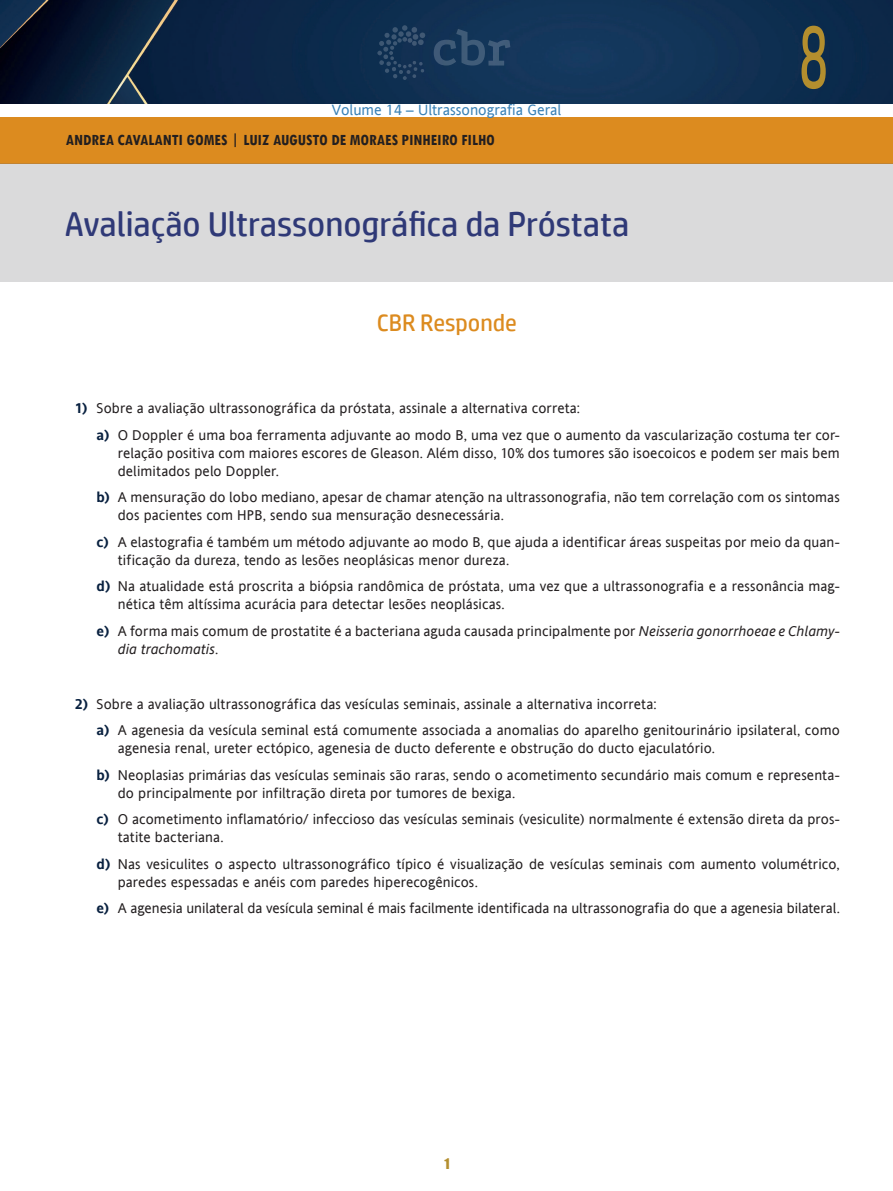
<style>
.page{position:relative;width:893px;height:1191px;background:#fff}
.page>*{position:absolute;margin:0;border:0;box-sizing:border-box;transform-origin:0 0}
.t1{font:90px "HP Simplified";color:#b38e2e;scale:.6 1}
.t2{font:34.5px "HP Simplified";color:#2f3977}
.Peso_02{font:23.7px "HP Simplified";color:#dc8b1f}
.t3{font:700 condensed 16.5px "Tw Cen";color:#231f20}
.t4{font:15px "Andale Sansfor VST";color:#3981b6}
.BULLET_NUMERADO{font:14.25px/18px "Andale Sansfor VST";letter-spacing:.01em;color:#231f20}
.t5{font:13.5px "Impact";color:#b38e2e}
.s1{font-weight:700;color:#092140}
.s2{font-style:italic}
</style>
<div class="page">
<img style="left:0;top:0;width:893px;height:103px">
<div style="left:0;top:117px;width:893px;height:46px;background:#dc8b1f"></div>
<div style="left:0;top:163px;width:893px;height:119px;background:#dadadb"></div>
<svg style="left:434px;top:29px;width:76px;height:37px;background:#224263"></svg>
<svg style="left:377px;top:25px;width:48px;height:55px;background:#1a3859"></svg>
<p class="t4" style="left:332px;top:100px;width:231px">Volume 14 – Ultrassonografia Geral</p>
<p class="t3" style="left:66px;top:129px;width:430px">ANDREA CAVALANTI GOMES | LUIZ AUGUSTO DE MORAES PINHEIRO FILHO</p>
<h2 class="t2" style="left:65px;top:204px;width:566px">Avaliação Ultrassonográfica da Próstata</h2>
<p class="Peso_02" style="left:377px;top:309px;width:142px">CBR Responde</p>
<h1 class="t1" style="left:799px;top:5px;width:50px">8</h1>
<p class="BULLET_NUMERADO" style="left:75px;top:399px;width:506px"><span class="s1">1)</span> Sobre a avaliação ultrassonográfica da próstata, assinale a alternativa correta:</p>
<p class="BULLET_NUMERADO" style="left:118px;top:425px;width:723px;text-align:justify;text-indent:-21px"><span class="s1">a)</span> O Doppler é uma boa ferramenta adjuvante ao modo B, uma vez que o aumento da vascularização costuma ter cor&shy;relação positiva com maiores escores de Gleason. Além disso, 10% dos tumores são isoecoicos e podem ser mais bem delimitados pelo Doppler.</p>
<p class="BULLET_NUMERADO" style="left:118px;top:488px;width:723px;text-indent:-21px"><span class="s1">b)</span> A mensuração do lobo mediano, apesar de chamar atenção na ultrassonografia, não tem correlação com os sintomas dos pacientes com HPB, sendo sua mensuração desnecessária.</p>
<p class="BULLET_NUMERADO" style="left:118px;top:532px;width:723px;text-indent:-21px"><span class="s1">c)</span> A elastografia é também um método adjuvante ao modo B, que ajuda a identificar áreas suspeitas por meio da quan&shy;tificação da dureza, tendo as lesões neoplásicas menor dureza.</p>
<p class="BULLET_NUMERADO" style="left:118px;top:577px;width:723px;text-indent:-21px"><span class="s1">d)</span> Na atualidade está proscrita a biópsia randômica de próstata, uma vez que a ultrassonografia e a ressonância mag&shy;nética têm altíssima acurácia para detectar lesões neoplásicas.</p>
<p class="BULLET_NUMERADO" style="left:118px;top:621px;width:723px;text-indent:-21px"><span class="s1">e)</span> A forma mais comum de prostatite é a bacteriana aguda causada principalmente por <span class="s2">Neisseria gonorrhoeae e Chlamy&shy;dia trachomatis</span>.</p>
<p class="BULLET_NUMERADO" style="left:75px;top:694px;width:583px"><span class="s1">2)</span> Sobre a avaliação ultrassonográfica das vesículas seminais, assinale a alternativa incorreta:</p>
<p class="BULLET_NUMERADO" style="left:118px;top:721px;width:723px;text-indent:-21px"><span class="s1">a)</span> A agenesia da vesícula seminal está comumente associada a anomalias do aparelho genitourinário ipsilateral, como agenesia renal, ureter ectópico, agenesia de ducto deferente e obstrução do ducto ejaculatório.</p>
<p class="BULLET_NUMERADO" style="left:118px;top:765px;width:723px;text-indent:-21px"><span class="s1">b)</span> Neoplasias primárias das vesículas seminais são raras, sendo o acometimento secundário mais comum e representa&shy;do principalmente por infiltração direta por tumores de bexiga.</p>
<p class="BULLET_NUMERADO" style="left:118px;top:810px;width:723px;text-indent:-21px"><span class="s1">c)</span> O acometimento inflamatório/ infeccioso das vesículas seminais (vesiculite) normalmente é extensão direta da pros&shy;tatite bacteriana.</p>
<p class="BULLET_NUMERADO" style="left:118px;top:854px;width:723px;text-indent:-21px"><span class="s1">d)</span> Nas vesiculites o aspecto ultrassonográfico típico é visualização de vesículas seminais com aumento volumétrico, paredes espessadas e anéis com paredes hiperecogênicos.</p>
<p class="BULLET_NUMERADO" style="left:97px;top:899px;width:745px"><span class="s1">e)</span> A agenesia unilateral da vesícula seminal é mais facilmente identificada na ultrassonografia do que a agenesia bilateral.</p>
<p class="t5" style="left:444px;top:1153px;width:7px">1</p>
</div>
